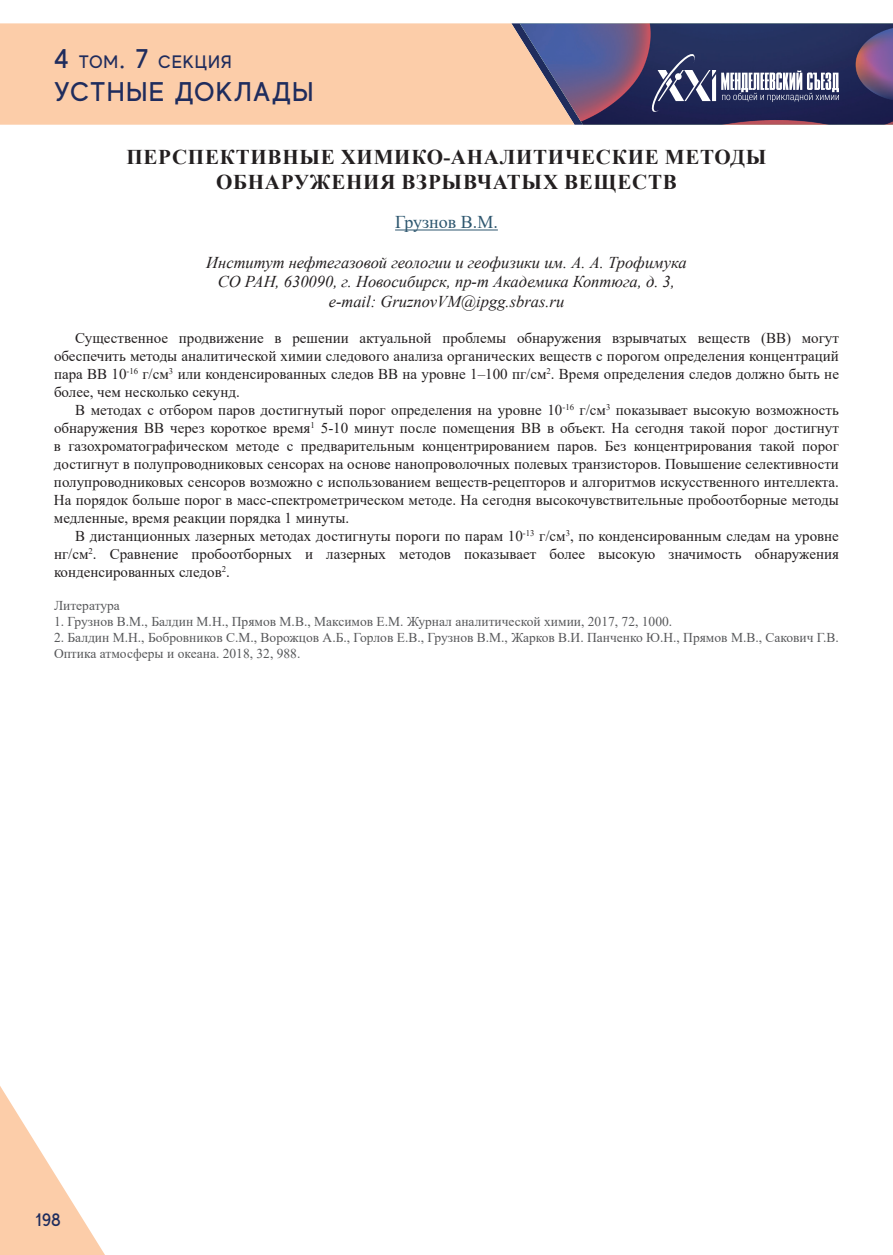
<style>
.page{position:relative;width:893px;height:1255px;background:#fff}
.page>*{position:absolute;margin:0;border:0;box-sizing:border-box;transform-origin:0 0}
.t1{font:500 27px "MADE Evolve Sans";letter-spacing:.05em;color:#1f2c5d}
.t2{font:700 21px/25.2px "Times New Roman";letter-spacing:.035em;color:#231f20;text-align:center}
.t3{font:500 18px "MADE Evolve Sans";letter-spacing:.05em;color:#1f2c5d}
.t4{font:18px "Times New Roman";color:#2e576f}
.t5{font:italic 16.5px/19.8px "Times New Roman";color:#231f20;text-align:center}
.t6{font:15px/18px "Times New Roman";color:#231f20;text-align:justify}
.t7{font:13.5px/16.2px "Times New Roman";color:#57585a}
.s1{font-size:27px}
</style>
<div class="page">
<div style="left:0;top:23px;width:511px;height:102px;background:#fccda9"></div>
<svg style="left:0;top:1086px;width:105px;height:168px"></svg>
<svg style="left:511px;top:23px;width:382px;height:102px;background:#575378"></svg>
<hr style="left:395px;top:229px;width:103px;height:1px;background:#2e576f">
<p class="t3" style="left:54px;top:51px;width:179px"><span class="s1">4</span> ТОМ<span class="s1">. 7</span> СЕКЦИЯ</p>
<h1 class="t1" style="left:54px;top:74px;width:261px">УСТНЫЕ ДОКЛАДЫ</h1>
<h2 class="t2" style="left:126px;top:144px;width:641px">ПЕРСПЕКТИВНЫЕ ХИМИКО-АНАЛИТИЧЕСКИЕ МЕТОДЫ<br>ОБНАРУЖЕНИЯ ВЗРЫВЧАТЫХ ВЕЩЕСТВ</h2>
<p class="t4" style="left:395px;top:209px;width:104px">Грузнов В.М.</p>
<p class="t5" style="left:206px;top:252px;width:482px">Институт нефтегазовой геологии и геофизики им. А. А. Трофимука<br>СО РАН, 630090, г. Новосибирск, пр-т Академика Коптюга, д. 3, e-mail: GruznovVM@ipgg.sbras.ru</p>
<p class="t6" style="left:54px;top:329px;width:786px;text-indent:21px">Существенное продвижение в решении актуальной проблемы обнаружения взрывчатых веществ (ВВ) могут обеспечить методы аналитической химии следового анализа органических веществ с порогом определения концентраций пара ВВ 10<sup>-16</sup> г/см<sup>3</sup> или конденсированных следов ВВ на уровне 1–100 пг/см<sup>2</sup>. Время определения следов должно быть не более, чем несколько секунд.</p>
<p class="t6" style="left:54px;top:401px;width:786px;text-indent:21px">В методах с отбором паров достигнутый порог определения на уровне 10<sup>-16</sup> г/см<sup>3</sup> показывает высокую возможность обнаружения ВВ через короткое время<sup>1</sup> 5-10 минут после помещения ВВ в объект. На сегодня такой порог достигнут в газохроматографическом методе с предварительным концентрированием паров. Без концентрирования такой порог достигнут в полупроводниковых сенсорах на основе нанопроволочных полевых транзисторов. Повышение селективности полупроводниковых сенсоров возможно с использованием веществ-рецепторов и алгоритмов искусственного интеллекта.<br>На порядок больше порог в масс-спектрометрическом методе. На сегодня высокочувствительные пробоотборные методы медленные, время реакции порядка 1 минуты.</p>
<p class="t6" style="left:54px;top:527px;width:786px;text-indent:21px">В дистанционных лазерных методах достигнуты пороги по парам 10<sup>-13</sup> г/см<sup>3</sup>, по конденсированным следам на уровне нг/см<sup>2</sup>. Сравнение пробоотборных и лазерных методов показывает более высокую значимость обнаружения конденсированных следов<sup>2</sup>.</p>
<p class="t7" style="left:54px;top:596px;width:67px">Литература</p>
<p class="t7" style="left:54px;top:613px;width:620px">1. Грузнов В.М., Балдин М.Н., Прямов М.В., Максимов Е.М. Журнал аналитической химии, 2017, 72, 1000.</p>
<p class="t7" style="left:54px;top:629px;width:786px">2. Балдин М.Н., Бобровников С.М., Ворожцов А.Б., Горлов Е.В., Грузнов В.М., Жарков В.И. Панченко Ю.Н., Прямов М.В., Сакович Г.В.<br>Оптика атмосферы и океана. 2018, 32, 988.</p>
<p class="t3" style="left:35px;top:1208px;width:27px">198</p>
</div>
